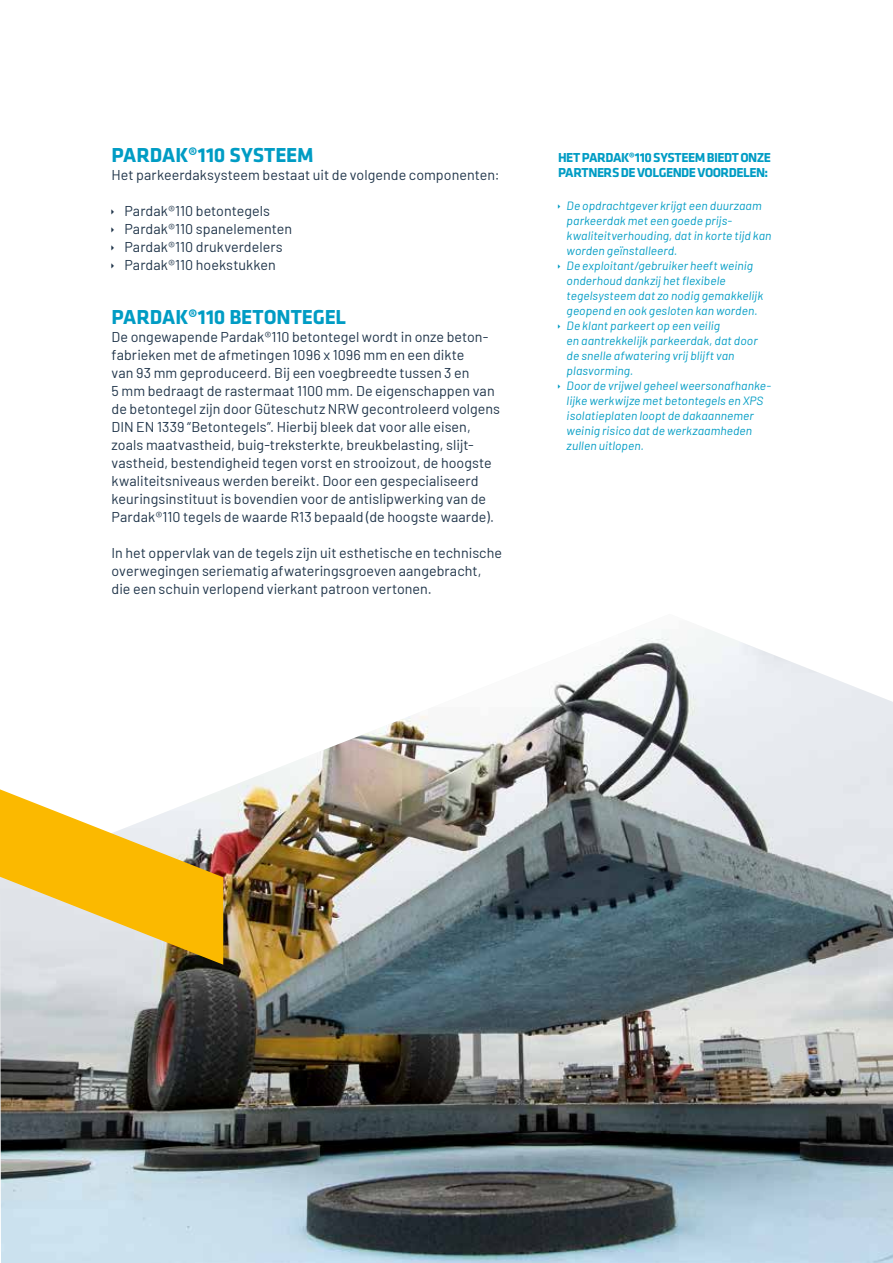
<style>
.page{position:relative;width:893px;height:1263px;background:#fff}
.page>*{position:absolute;margin:0;border:0;box-sizing:border-box;transform-origin:0 0}
.t1{font:700 21px "Klavika";color:#009cc4}
.t2{font:14.25px/18px "Barlow";letter-spacing:.005em;color:#20354a}
.t3{font:700 13.5px/15px "Klavika";letter-spacing:-.04em;color:#009cc4}
.t4{font:italic 12px/15px "Barlow";letter-spacing:.01em;color:#009cc4}
</style>
<div class="page">
<img style="left:0;top:629px;width:893px;height:634px">
<svg style="left:0;top:789px;width:223px;height:176px;background:#edcc71"></svg>
<h1 class="t1" style="left:112px;top:144px;width:204px">PARDAK®110 SYSTEEM</h1>
<p class="t2" style="left:112px;top:165px;width:389px">Het parkeerdaksysteem bestaat uit de volgende componenten:</p>
<p class="t2" style="left:124px;top:201px;width:169px">Pardak®110 betontegels<br>Pardak®110 spanelementen<br>Pardak®110 drukverdelers<br>Pardak®110 hoekstukken</p>
<h1 class="t1" style="left:112px;top:306px;width:236px">PARDAK®110 BETONTEGEL</h1>
<p class="t2" style="left:112px;top:327px;width:390px">De ongewapende Pardak®110 betontegel wordt in onze beton&shy;fabrieken met de afmetingen 1096 x 1096 mm en een dikte<br>van 93 mm geproduceerd. Bij een voegbreedte tussen 3 en<br>5 mm bedraagt de rastermaat 1100 mm. De eigenschappen van de betontegel zijn door Güteschutz NRW gecontroleerd volgens DIN EN 1339 “Betontegels”. Hierbij bleek dat voor alle eisen, zoals maatvastheid, buig-treksterkte, breukbelasting, slijt&shy;vastheid, bestendigheid tegen vorst en strooizout, de hoogste kwaliteitsniveaus werden bereikt. Door een gespecialiseerd keuringsinstituut is bovendien voor de antislipwerking van de Pardak®110 tegels de waarde R13 bepaald (de hoogste waarde).</p>
<p class="t2" style="left:112px;top:543px;width:392px">In het oppervlak van de tegels zijn uit esthetische en technische overwegingen seriematig afwateringsgroeven aangebracht, die een schuin verlopend vierkant patroon vertonen.</p>
<p class="t3" style="left:558px;top:150px;width:214px">HET PARDAK®110 SYSTEEM BIEDT ONZE<br>PARTNERS DE VOLGENDE VOORDELEN:</p>
<p class="t4" style="left:567px;top:197px;width:206px">De opdrachtgever krijgt een duurzaam parkeerdak met een goede prijs&shy;kwaliteitverhouding, dat in korte tijd kan worden geïnstalleerd.<br>De exploitant/gebruiker heeft weinig onderhoud dankzij het flexibele tegelsysteem dat zo nodig gemakkelijk geopend en ook gesloten kan worden.<br>De klant parkeert op een veilig<br>en aantrekkelijk parkeerdak, dat door de snelle afwatering vrij blijft van plasvorming.<br>Door de vrijwel geheel weersonafhanke&shy;lijke werkwijze met betontegels en XPS isolatieplaten loopt de dakaannemer weinig risico dat de werkzaamheden zullen uitlopen.</p>
</div>
